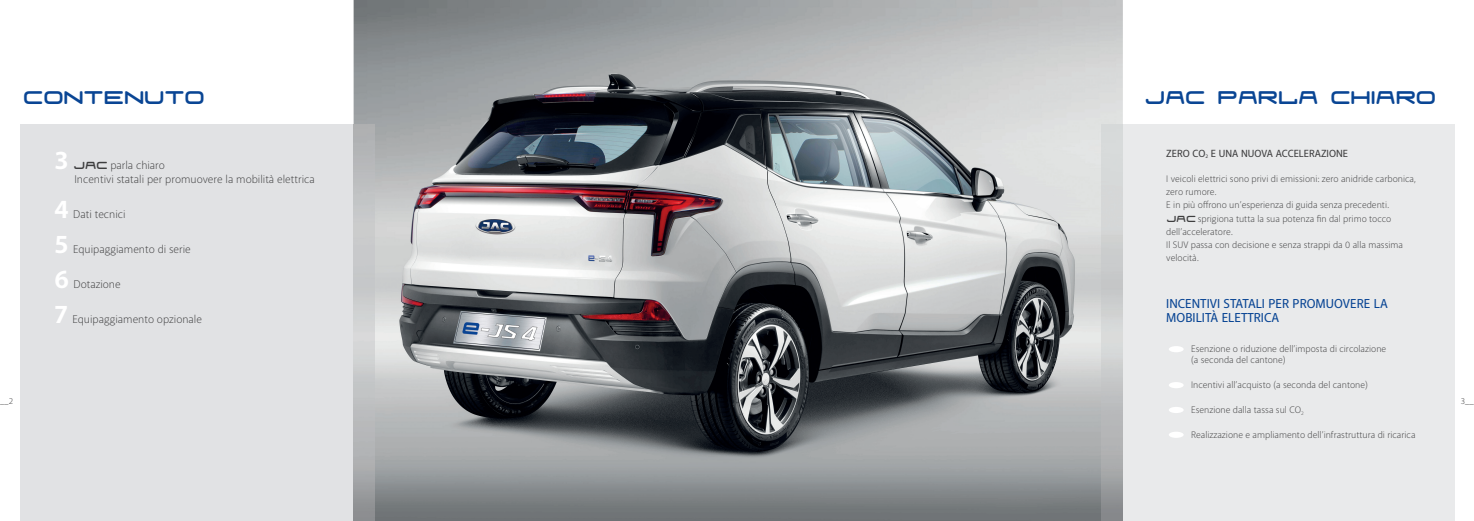
<style>
.page{position:relative;width:1474px;height:521px;background:#fff}
.page>*{position:absolute;margin:0;border:0;box-sizing:border-box;transform-origin:0 0}
.t1{font:43.75px "Fraulein";color:#094594}
.t2{font:700 26.25px "Akagi Pro";color:#fff}
.t3{font:500 13.12px/14.9px "Akagi Pro";color:#094594}
.t4{font:300 11.38px/14px "Akagi Pro";color:#3e3e3f}
.t5{font:500 10.5px "Akagi Pro";color:#3e3e3f}
.t6{font:300 9.62px/13.1px "Akagi Pro";color:#3e3e3f}
.t7{font:300 8.75px "Akagi Pro";color:#3e3e3f}
.s1{font-weight:700;font-size:26.25px;color:#fff}
.s2{font-family:"Fraulein";font-weight:400;font-size:24.5px}
.s3{font-family:"Fraulein";font-weight:400;font-size:21px}
</style>
<div class="page">
<img style="left:353px;top:0;width:769px;height:521px">
<div style="left:20px;top:124px;width:333px;height:397px;background:#e1e2e4"></div>
<img style="left:353px;top:124px;width:22px;height:397px">
<div style="left:1122px;top:124px;width:331px;height:397px;background:#e9eaeb"></div>
<img style="left:1101px;top:124px;width:21px;height:397px">
<div style="left:1168px;top:346px;width:15px;height:6px;background:#fff;border-radius:50%"></div>
<div style="left:1168px;top:382px;width:15px;height:6px;background:#fff;border-radius:50%"></div>
<div style="left:1168px;top:407px;width:15px;height:6px;background:#fff;border-radius:50%"></div>
<div style="left:1168px;top:432px;width:15px;height:6px;background:#fff;border-radius:50%"></div>
<h1 class="t1" style="left:22px;top:63px;width:183px">Contenuto</h1>
<p class="t4" style="left:74px;top:158px;width:242px;text-indent:-20px"><span class="s1">3</span> <span class="s2">JAC</span> parla chiaro<br>Incentivi statali per promuovere la mobilità elettrica</p>
<h2 class="t2" style="left:55px;top:193px;width:16px">4</h2>
<p class="t4" style="left:73px;top:207px;width:54px">Dati tecnici</p>
<h2 class="t2" style="left:55px;top:228px;width:16px">5</h2>
<p class="t4" style="left:73px;top:242px;width:119px">Equipaggiamento di serie</p>
<h2 class="t2" style="left:55px;top:263px;width:16px">6</h2>
<p class="t4" style="left:73px;top:277px;width:49px">Dotazione</p>
<h2 class="t2" style="left:55px;top:298px;width:15px">7</h2>
<p class="t4" style="left:72px;top:312px;width:131px">Equipaggiamento opzionale</p>
<h1 class="t1" style="left:1143px;top:63px;width:292px">JAC PARLA CHIARO</h1>
<p class="t5" style="left:1166px;top:147px;width:183px">ZERO CO<sub>2</sub> E UNA NUOVA ACCELERAZIONE</p>
<p class="t6" style="left:1166px;top:172px;width:251px">I veicoli elettrici sono privi di emissioni: zero anidride carbonica, zero rumore.<br>E in più offrono un’esperienza di guida senza precedenti.<br><span class="s3">JAC</span> sprigiona tutta la sua potenza fin dal primo tocco dell’acceleratore.<br>Il SUV passa con decisione e senza strappi da 0 alla massima velocità.</p>
<h3 class="t3" style="left:1166px;top:296px;width:223px">INCENTIVI STATALI PER PROMUOVERE LA<br>MOBILITÀ ELETTRICA</h3>
<p class="t6" style="left:1191px;top:343px;width:197px;line-height:11.4px">Esenzione o riduzione dell’imposta di circolazione (a seconda del cantone)</p>
<p class="t6" style="left:1191px;top:379px;width:178px">Incentivi all’acquisto (a seconda del cantone)</p>
<p class="t6" style="left:1191px;top:404px;width:114px">Esenzione dalla tassa sul CO<sub>2</sub></p>
<p class="t6" style="left:1191px;top:429px;width:226px">Realizzazione e ampliamento dell’infrastruttura di ricarica</p>
<p class="t7" style="left:0;top:395px;width:15px">__2</p>
<p class="t7" style="left:1460px;top:395px;width:15px">3__</p>
</div>
